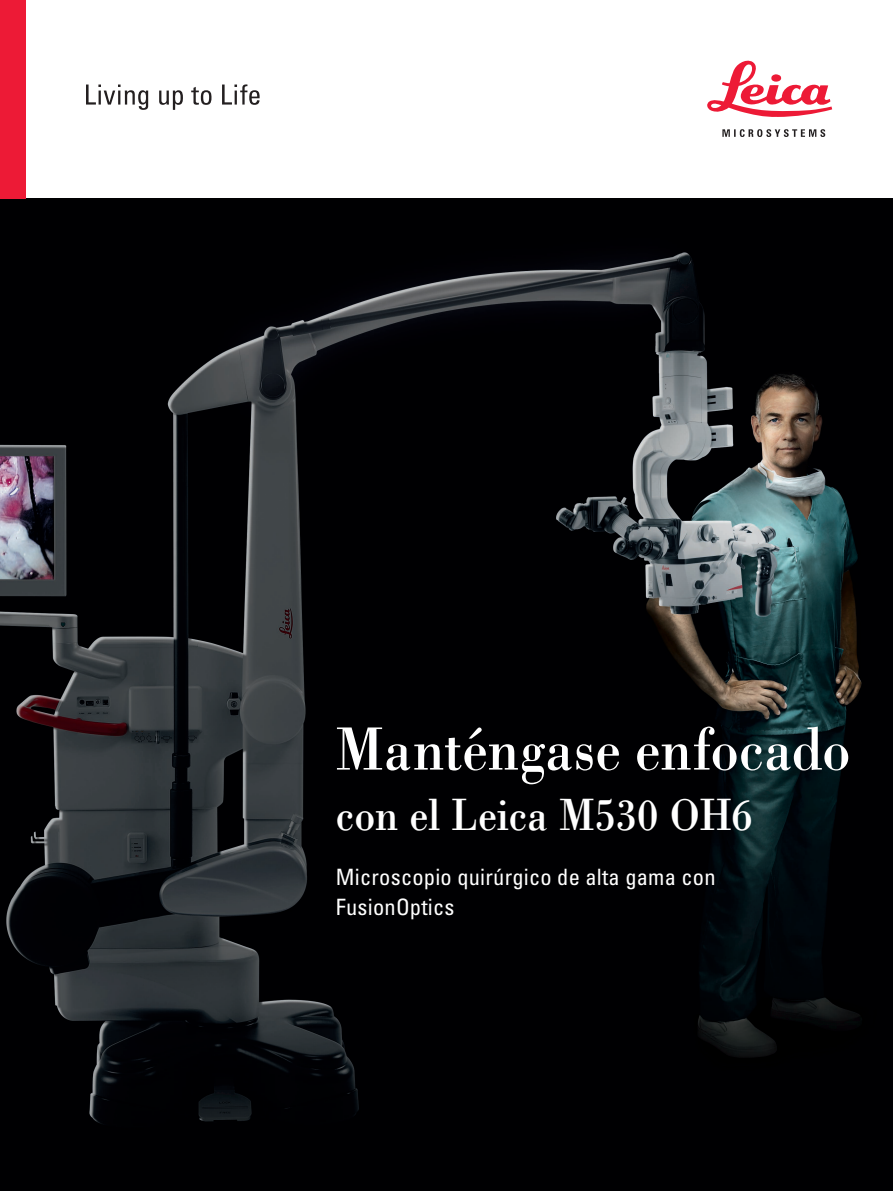
<style>
.page{position:relative;width:893px;height:1191px;background:#fff}
.page>*{position:absolute;margin:0;border:0;box-sizing:border-box;transform-origin:0 0}
.t1{font:63px "Leicana";color:#fff}
.t2{font:46.5px "Leicana";color:#fff}
.t3{font:condensed 22.5px/30px "Univers LT Std";letter-spacing:.01em;color:#fff}
</style>
<div class="page">
<img style="left:0;top:198px;width:893px;height:993px">
<svg style="left:86px;top:84px;width:174px;height:26px"></svg>
<svg style="left:707px;top:60px;width:125px;height:57px"></svg>
<svg style="left:722px;top:129px;width:103px;height:8px"></svg>
<div style="left:0;top:0;width:25px;height:198px;background:#ed1a36"></div>
<p class="t1" style="left:336px;top:710px;width:516px">Manténgase enfocado</p>
<p class="t2" style="left:336px;top:786px;width:418px">con el Leica M530 OH6</p>
<p class="t3" style="left:336px;top:861px;width:381px">Microscopio quirúrgico de alta gama con<br>FusionOptics</p>
</div>
